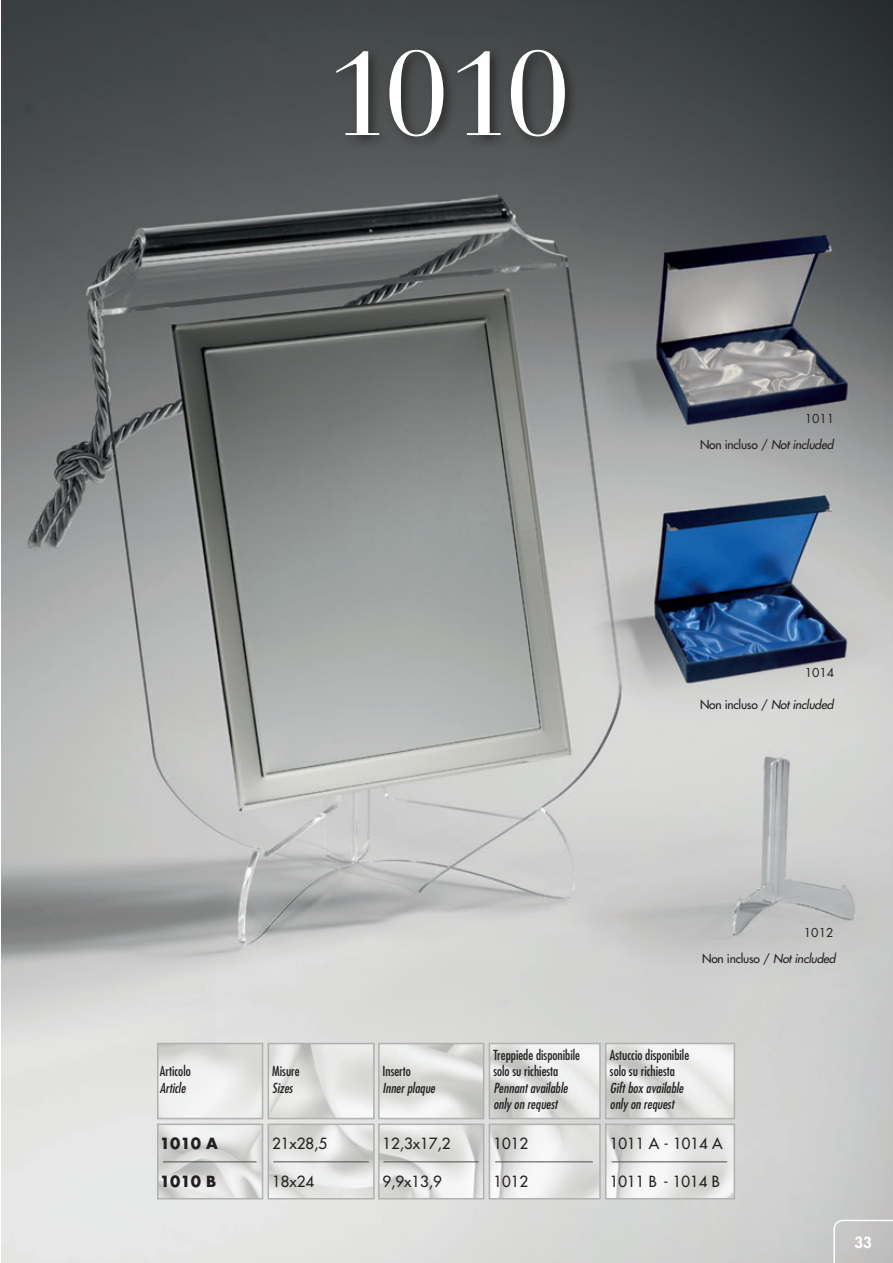
<style>
.page{position:relative;width:893px;height:1263px;background:#fff}
.page>*{position:absolute;margin:0;border:0;box-sizing:border-box;transform-origin:0 0}
.t1{font:120px "Bauer Bodoni";color:#fff}
.t2{font:500 15px "Futura Std";color:#231f20}
.t3{font:700 15px "Futura Std";color:#231f20}
.t4{font:800 15px "Futura Std";color:#fff}
.t5{font:condensed 13.5px/16.5px "Futura Std";color:#231f20}
.t6{font:italic condensed 13.5px/16.5px "Futura Std";color:#231f20}
.t7{font:italic 500 12px "Futura Std";letter-spacing:-.02em;color:#231f20}
.t8{font:12px "Futura Std";color:#231f20}
.s1{font-style:normal}
.s2{font-weight:400;font-style:normal}
</style>
<div class="page">
<img style="left:1px;top:0;width:892px;height:1263px">
<img style="left:160px;top:1046px;width:100px;height:70px">
<div style="left:157px;top:1043px;width:106px;height:76px;border:2px solid #aeb2af"></div>
<img style="left:160px;top:1126px;width:100px;height:70px">
<div style="left:157px;top:1123px;width:106px;height:76px;border:2px solid #aeb2af"></div>
<img style="left:271px;top:1046px;width:101px;height:70px">
<div style="left:268px;top:1043px;width:107px;height:76px;border:2px solid #aeb2af"></div>
<img style="left:271px;top:1126px;width:101px;height:70px">
<div style="left:268px;top:1123px;width:107px;height:76px;border:2px solid #aeb2af"></div>
<img style="left:381px;top:1046px;width:100px;height:70px">
<div style="left:378px;top:1043px;width:106px;height:76px;border:2px solid #aeb2af"></div>
<img style="left:381px;top:1126px;width:100px;height:70px">
<div style="left:378px;top:1123px;width:106px;height:76px;border:2px solid #aeb2af"></div>
<img style="left:492px;top:1046px;width:106px;height:70px">
<div style="left:489px;top:1043px;width:112px;height:76px;border:2px solid #aeb2af"></div>
<img style="left:608px;top:1046px;width:124px;height:70px">
<div style="left:605px;top:1043px;width:130px;height:76px;border:2px solid #aeb2af"></div>
<img style="left:492px;top:1126px;width:106px;height:70px">
<div style="left:489px;top:1123px;width:112px;height:76px;border:2px solid #aeb2af"></div>
<img style="left:608px;top:1126px;width:124px;height:70px">
<div style="left:605px;top:1123px;width:130px;height:76px;border:2px solid #aeb2af"></div>
<hr style="left:163px;top:1161px;width:93px;height:1px;background:#4b4c4d">
<hr style="left:273px;top:1161px;width:96px;height:1px;background:#4b4c4d">
<hr style="left:383px;top:1161px;width:96px;height:1px;background:#4b4c4d">
<hr style="left:495px;top:1161px;width:98px;height:1px;background:#4b4c4d">
<hr style="left:612px;top:1161px;width:115px;height:1px;background:#4b4c4d">
<div style="left:331px;top:44px;width:247px;height:106px;background:#231f20;opacity:.75"></div>
<img style="left:1px;top:988px;width:16px;height:235px">
<svg style="left:833px;top:1220px;width:60px;height:43px;background:#c5c5c4"></svg>
<h1 class="t1" style="left:326px;top:22px;width:247px">1010</h1>
<p class="t8" style="left:805px;top:411px;width:31px">1011</p>
<p class="t7" style="left:700px;top:437px;width:135px"><span class="s1">Non incluso</span> <span class="s2">/</span> Not included</p>
<p class="t8" style="left:805px;top:665px;width:31px">1014</p>
<p class="t7" style="left:700px;top:697px;width:135px"><span class="s1">Non incluso</span> <span class="s2">/</span> Not included</p>
<p class="t8" style="left:804px;top:924px;width:31px">1012</p>
<p class="t7" style="left:702px;top:951px;width:135px"><span class="s1">Non incluso</span> <span class="s2">/</span> Not included</p>
<p class="t5" style="left:160px;top:1063px;width:32px">Articolo</p>
<p class="t6" style="left:160px;top:1080px;width:27px">Article</p>
<p class="t5" style="left:272px;top:1063px;width:29px">Misure</p>
<p class="t6" style="left:272px;top:1080px;width:22px">Sizes</p>
<p class="t5" style="left:382px;top:1063px;width:30px">Inserto</p>
<p class="t6" style="left:382px;top:1080px;width:54px">Inner plaque</p>
<p class="t5" style="left:493px;top:1046px;width:88px">Treppiede disponibile solo su richiesta</p>
<p class="t6" style="left:493px;top:1080px;width:76px">Pennant available only on request</p>
<p class="t5" style="left:610px;top:1046px;width:81px">Astuccio disponibile solo su richiesta</p>
<p class="t6" style="left:610px;top:1080px;width:75px">Gift box available only on request</p>
<p class="t3" style="left:160px;top:1133px;width:60px">1010 A</p>
<p class="t2" style="left:272px;top:1134px;width:57px">21x28,5</p>
<p class="t2" style="left:382px;top:1134px;width:70px">12,3x17,2</p>
<p class="t2" style="left:493px;top:1134px;width:36px">1012</p>
<p class="t2" style="left:610px;top:1134px;width:114px">1011 A - 1014 A</p>
<p class="t3" style="left:160px;top:1171px;width:58px">1010 B</p>
<p class="t2" style="left:272px;top:1172px;width:44px">18x24</p>
<p class="t2" style="left:382px;top:1172px;width:61px">9,9x13,9</p>
<p class="t2" style="left:493px;top:1172px;width:36px">1012</p>
<p class="t2" style="left:610px;top:1172px;width:111px">1011 B - 1014 B</p>
<p class="t4" style="left:854px;top:1232px;width:19px">33</p>
</div>
